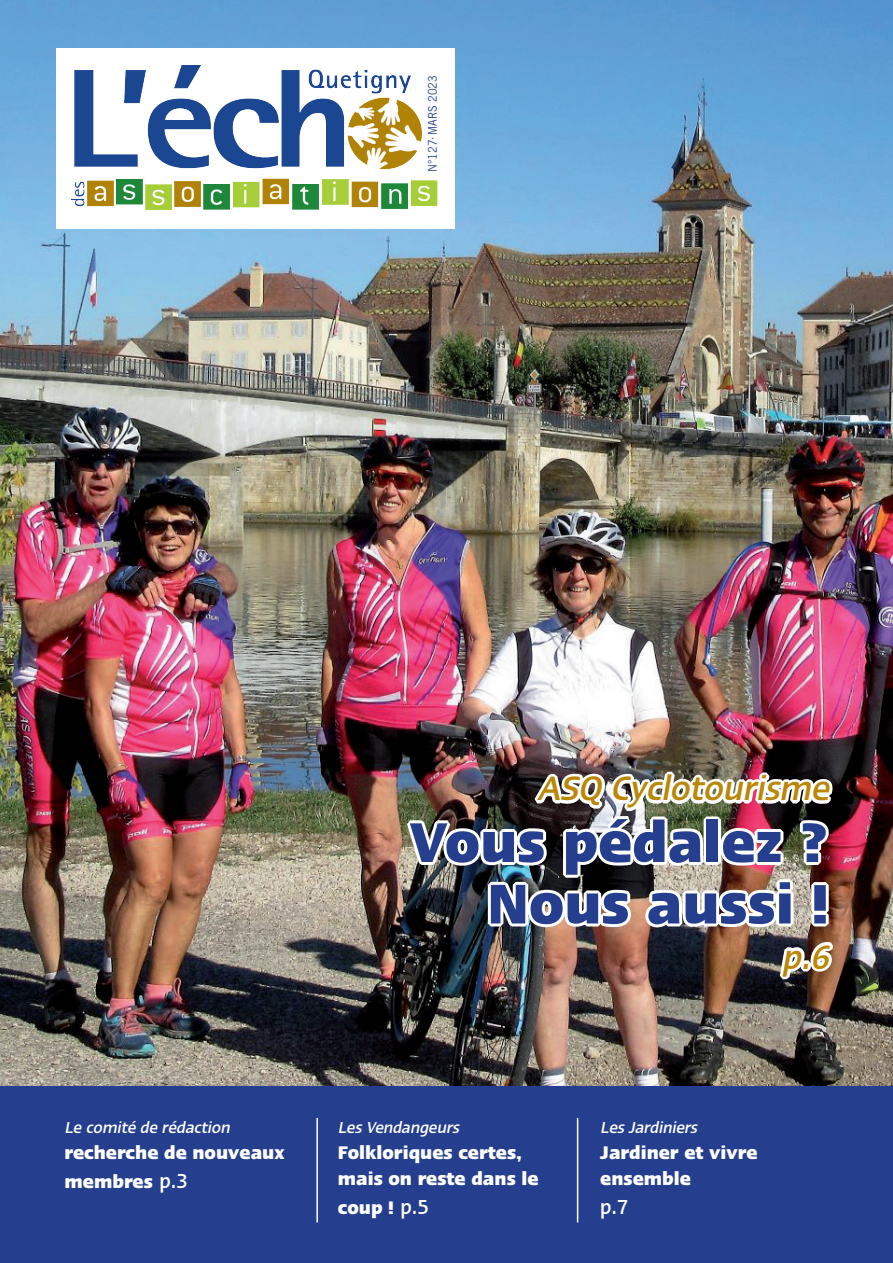
<style>
.page{position:relative;width:893px;height:1263px;background:#fff}
.page>*{position:absolute;margin:0;border:0;box-sizing:border-box;transform-origin:0 0}
.t1{font:700 64.35px/61.5px "Linotype Ergo";color:#253f8e;text-align:right;scale:.9 1}
.t2{font:italic 500 39px "Linotype Ergo";color:#ba8808;scale:.9 1}
.t3{font:500 23.4px "Linotype Ergo";color:#fff;scale:.9 1}
.t4{font:700 21px/26px "Linotype Ergo";color:#fff;scale:.9 1}
.t5{font:italic 500 18.15px "Linotype Ergo";color:#fff;scale:.9 1}
.t6{font:12px "Trade Gothic";letter-spacing:-.01em;color:#253f8e;scale:.91 1}
.s1{font-weight:500;font-size:23.4px}
</style>
<div class="page">
<img style="left:0;top:0;width:893px;height:1086px">
<div style="left:0;top:1086px;width:893px;height:177px;background:#253f8e"></div>
<hr style="left:577px;top:1118px;width:1px;height:104px;background:#fff">
<hr style="left:316px;top:1118px;width:2px;height:104px;background:#fff">
<svg style="left:56px;top:48px;width:398px;height:181px"></svg>
<img style="left:72px;top:66px;width:380px;height:153px">
<img style="left:402px;top:721px;width:435px;height:261px">
<p class="t6" style="left:425px;top:172px;width:107px;rotate:-90deg">N°127. MARS 2023</p>
<h2 class="t2" style="left:537px;top:768px;width:334px">ASQ Cyclotourisme</h2>
<h1 class="t1" style="left:410px;top:811px;width:467px">Vous pédalez ?<br>Nous aussi !</h1>
<h2 class="t2" style="left:782px;top:936px;width:62px">p.6</h2>
<p class="t5" style="left:64px;top:1118px;width:189px">Le comité de rédaction</p>
<p class="t4" style="left:64px;top:1138px;width:246px;line-height:28.5px">recherche de nouveaux membres <span class="s1">p.3</span></p>
<p class="t5" style="left:338px;top:1118px;width:140px">Les Vendangeurs</p>
<p class="t4" style="left:338px;top:1139px;width:224px">Folkloriques certes, mais on reste dans le</p>
<p class="t4" style="left:338px;top:1194px;width:103px">coup ! <span class="s1">p.5</span></p>
<p class="t5" style="left:600px;top:1118px;width:113px">Les Jardiniers</p>
<p class="t4" style="left:600px;top:1139px;width:176px">Jardiner et vivre ensemble</p>
<p class="t3" style="left:600px;top:1194px;width:33px">p.7</p>
</div>
